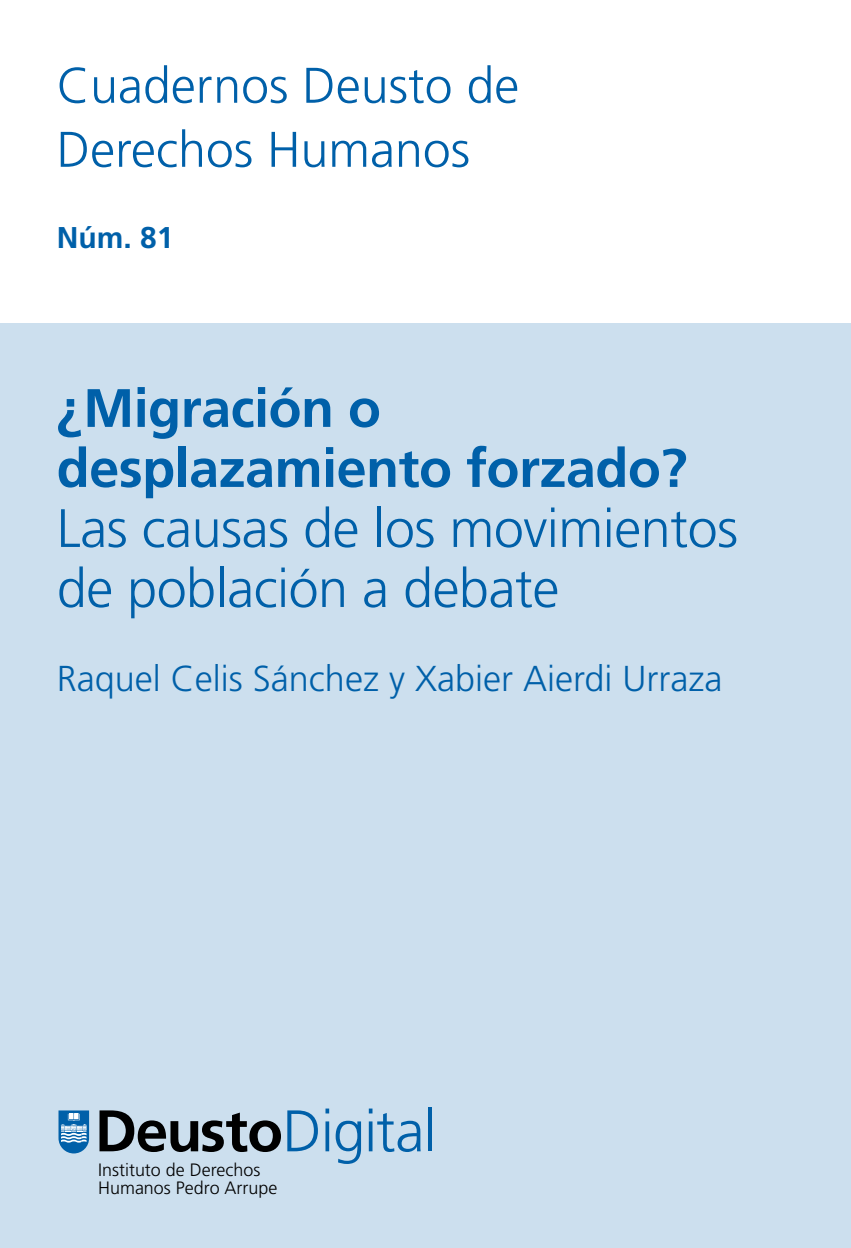
<style>
.page{position:relative;width:851px;height:1248px;background:#fff}
.page>*{position:absolute;margin:0;border:0;box-sizing:border-box;transform-origin:0 0}
.t1{font:300 58.6px "Frutiger LT Std";letter-spacing:-.02em;color:#0060a9}
.t2{font:300 54px/60px "Frutiger LT Std";letter-spacing:-.01em;color:#0060a9}
.t3{font:700 54px/60px "Frutiger LT Std";letter-spacing:-.01em;color:#0060a9}
.t4{font:300 50px/64px "Frutiger LT Std";color:#0060a9}
.t5{font:300 36px "Frutiger LT Std";color:#0060a9}
.t6{font:700 30px "Frutiger LT Std";color:#0060a9}
.t7{font:300 17.8px/17.8px "Frutiger LT Std";color:#000}
.s1{font-weight:700;color:#000}
</style>
<div class="page">
<div style="left:0;top:323px;width:850px;height:924px;background:#ccdfee"></div>
<svg style="left:58px;top:1110px;width:31px;height:43px"></svg>
<p class="t4" style="left:57px;top:54px;width:464px">Cuadernos Deusto de<br>Derechos Humanos</p>
<p class="t6" style="left:57px;top:220px;width:118px">Núm. 81</p>
<p class="t3" style="left:57px;top:378px;width:632px">¿Migración o desplazamiento forzado?</p>
<p class="t2" style="left:57px;top:499px;width:682px">Las causas de los movimientos de población a debate</p>
<p class="t5" style="left:57px;top:658px;width:667px">Raquel Celis Sánchez y Xabier Aierdi Urraza</p>
<p class="t1" style="left:95px;top:1097px;width:343px"><span class="s1">Deusto</span>Digital</p>
<p class="t7" style="left:98px;top:1161px;width:180px">Instituto de Derechos<br>Humanos Pedro Arrupe</p>
</div>
